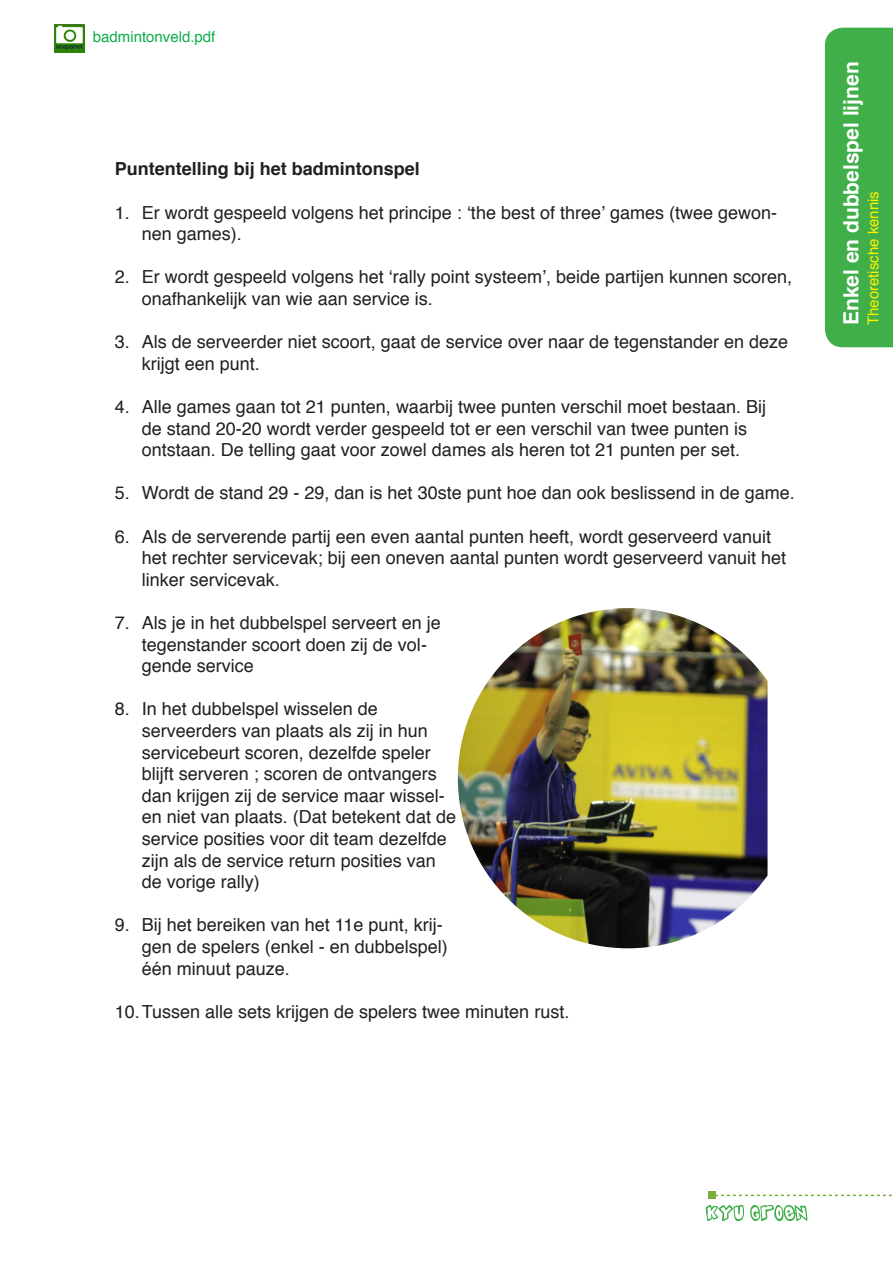
<style>
.page{position:relative;width:893px;height:1263px;background:#fff}
.page>*{position:absolute;margin:0;border:0;box-sizing:border-box;transform-origin:0 0}
.t1{font:700 21px "Helvetica";color:#fff}
.t2{font:18px/21.6px "Helvetica";color:#231f20}
.t3{font:700 18px "Helvetica";color:#231f20}
.t4{font:15px "Helvetica";color:#fff101}
.t5{font:15px "Helvetica";color:#0cad4b}
</style>
<div class="page">
<div style="left:825px;top:28px;width:68px;height:319px;background:#40ae49"></div>
<svg style="left:706px;top:1205px;width:101px;height:16px"></svg>
<svg style="left:716px;top:1195px;width:176px;height:1px"></svg>
<div style="left:708px;top:1192px;width:8px;height:7px;background:#79ad3c"></div>
<img style="left:54px;top:24px;width:30px;height:29px">
<img style="left:458px;top:608px;width:309px;height:340px">
<p class="t5" style="left:93px;top:25px;width:124px">badmintonveld.pdf</p>
<p class="t3" style="left:115px;top:154px;width:307px">Puntentelling bij het badmintonspel</p>
<p class="t2" style="left:142px;top:202px;width:637px;text-indent:-27px">1. Er wordt gespeeld volgens het principe : ‘the best of three’ games (twee gewon&shy;nen games).</p>
<p class="t2" style="left:142px;top:267px;width:652px;text-indent:-27px">2. Er wordt gespeeld volgens het ‘rally point systeem’, beide partijen kunnen scoren, onafhankelijk van wie aan service is.</p>
<p class="t2" style="left:142px;top:332px;width:648px;text-indent:-27px">3. Als de serveerder niet scoort, gaat de service over naar de tegenstander en deze krijgt een punt.</p>
<p class="t2" style="left:115px;top:396px;width:653px;text-align:center">4. Alle games gaan tot 21 punten, waarbij twee punten verschil moet bestaan. Bij de stand 20-20 wordt verder gespeeld tot er een verschil van twee punten is ontstaan. De telling gaat voor zowel dames als heren tot 21 punten per set.</p>
<p class="t2" style="left:115px;top:483px;width:682px">5. Wordt de stand 29 - 29, dan is het 30ste punt hoe dan ook beslissend in de game.</p>
<p class="t2" style="left:142px;top:526px;width:646px;text-indent:-27px">6. Als de serverende partij een even aantal punten heeft, wordt geserveerd vanuit het rechter servicevak; bij een oneven aantal punten wordt geserveerd vanuit het linker servicevak.</p>
<p class="t2" style="left:142px;top:612px;width:301px;text-indent:-27px">7. Als je in het dubbelspel serveert en je tegenstander scoort doen zij de vol&shy;gende service</p>
<p class="t2" style="left:142px;top:699px;width:316px;text-indent:-27px">8. In het dubbelspel wisselen de serveerders van plaats als zij in hun servicebeurt scoren, dezelfde speler blijft serveren ; scoren de ontvangers dan krijgen zij de service maar wissel&shy;en niet van plaats. (Dat betekent dat de service posities voor dit team dezelfde zijn als de service return posities van de vorige rally)</p>
<p class="t2" style="left:142px;top:915px;width:308px;text-indent:-27px">9. Bij het bereiken van het 11e punt, krij&shy;gen de spelers (enkel - en dubbelspel) één minuut pauze.</p>
<p class="t2" style="left:115px;top:1001px;width:456px">10.Tussen alle sets krijgen de spelers twee minuten rust.</p>
<p class="t1" style="left:834px;top:325px;width:265px;rotate:-90deg">Enkel en dubbelspel lijnen</p>
<p class="t4" style="left:862px;top:325px;width:136px;rotate:-90deg">Theoretische kennis</p>
</div>
